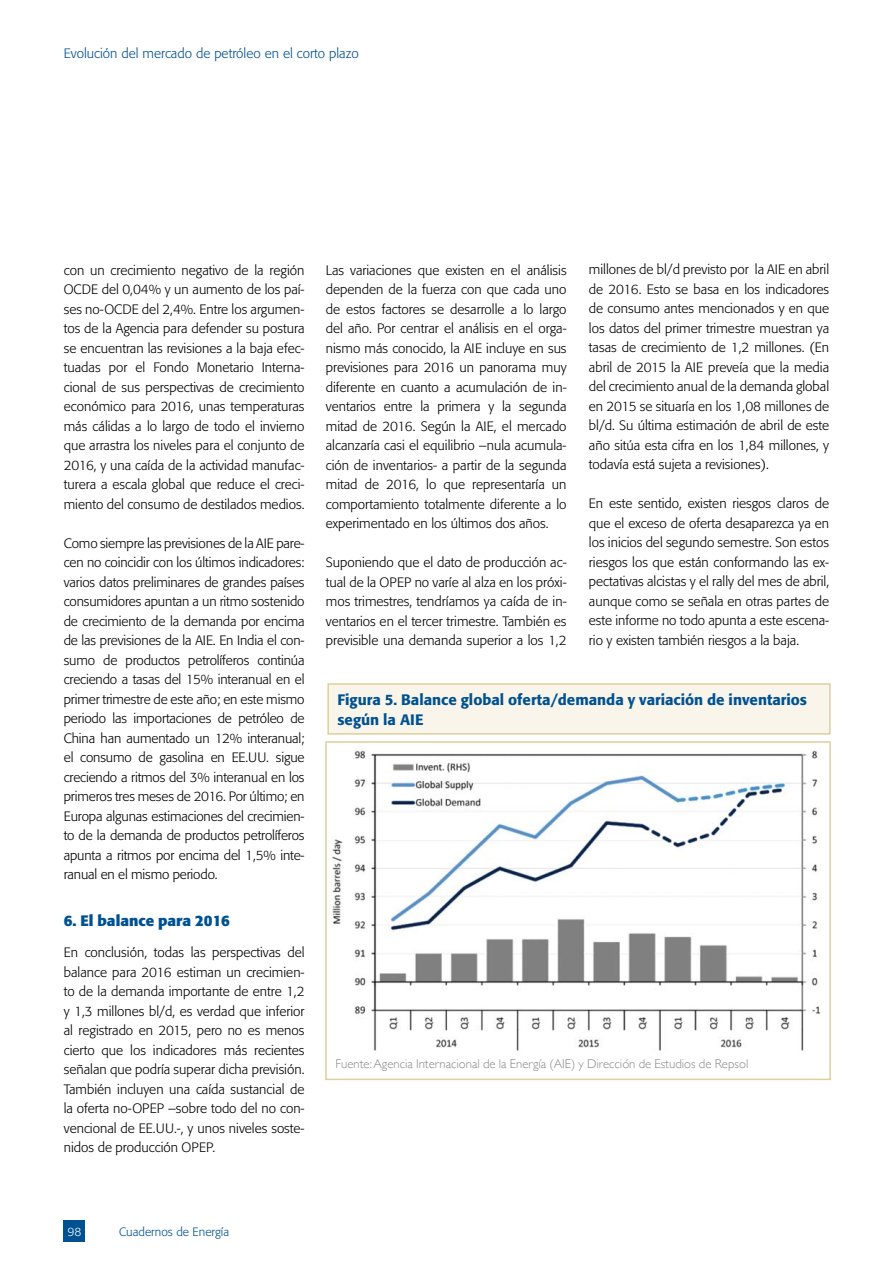
<style>
.page{position:relative;width:893px;height:1263px;background:#fff}
.page>*{position:absolute;margin:0;border:0;box-sizing:border-box;transform-origin:0 0}
.t1{font:500 15px/19.5px "Formata";color:#005192}
.t2{font:700 15px "Formata";color:#005192}
.t3{font:300 13.5px/19.5px "Formata";color:#000;text-align:justify}
.t4{font:300 13.5px "Formata";color:#005192}
.t5{font:300 12.75px "Gill Sans";color:#87888a}
.t6{font:300 12px "Formata";color:#005192}
.t7{font:300 12px "Formata";color:#fff}
</style>
<div class="page">
<div style="left:64px;top:1220px;width:21px;height:22px;background:#005192"></div>
<div style="left:328px;top:684px;width:502px;height:50px;background:#f9f5ea"></div>
<div style="left:327px;top:683px;width:504px;height:52px;border:2px solid #dfcf9b"></div>
<img style="left:332px;top:750px;width:489px;height:301px">
<div style="left:325px;top:741px;width:506px;height:339px;border:2px solid #dfcf9b"></div>
<p class="t4" style="left:64px;top:46px;width:296px">Evolución del mercado de petróleo en el corto plazo</p>
<p class="t3" style="left:64px;top:260px;width:242px">con un crecimiento negativo de la región OCDE del 0,04% y un aumento de los paí&shy;ses no-OCDE del 2,4%. Entre los argumen&shy;tos de la Agencia para defender su postura se encuentran las revisiones a la baja efec&shy;tuadas por el Fondo Monetario Interna&shy;cional de sus perspectivas de crecimiento económico para 2016, unas temperaturas más cálidas a lo largo de todo el invierno que arrastra los niveles para el conjunto de 2016, y una caída de la actividad manufac&shy;turera a escala global que reduce el creci&shy;miento del consumo de destilados medios.</p>
<p class="t3" style="left:64px;top:533px;width:242px">Como siempre las previsiones de la AIE pare&shy;cen no coincidir con los últimos indicadores: varios datos preliminares de grandes países consumidores apuntan a un ritmo sostenido de crecimiento de la demanda por encima de las previsiones de la AIE. En India el con&shy;sumo de productos petrolíferos continúa creciendo a tasas del 15% interanual en el primer trimestre de este año; en este mismo periodo las importaciones de petróleo de China han aumentado un 12% interanual; el consumo de gasolina en EE.UU. sigue creciendo a ritmos del 3% interanual en los primeros tres meses de 2016. Por último; en Europa algunas estimaciones del crecimien&shy;to de la demanda de productos petrolíferos apunta a ritmos por encima del 1,5% inte&shy;ranual en el mismo periodo.</p>
<p class="t2" style="left:64px;top:911px;width:168px">6. El balance para 2016</p>
<p class="t3" style="left:64px;top:943px;width:242px">En conclusión, todas las perspectivas del balance para 2016 estiman un crecimien&shy;to de la demanda importante de entre 1,2 y 1,3 millones bl/d, es verdad que inferior al registrado en 2015, pero no es menos cierto que los indicadores más recientes señalan que podría superar dicha previsión.<br>También incluyen una caída sustancial de la oferta no-OPEP –sobre todo del no con&shy;vencional de EE.UU.-, y unos niveles soste&shy;nidos de producción OPEP.</p>
<p class="t3" style="left:326px;top:260px;width:242px">Las variaciones que existen en el análisis dependen de la fuerza con que cada uno de estos factores se desarrolle a lo largo del año. Por centrar el análisis en el orga&shy;nismo más conocido, la AIE incluye en sus previsiones para 2016 un panorama muy diferente en cuanto a acumulación de in&shy;ventarios entre la primera y la segunda mitad de 2016. Según la AIE, el mercado alcanzaría casi el equilibrio –nula acumula&shy;ción de inventarios- a partir de la segunda mitad de 2016, lo que representaría un comportamiento totalmente diferente a lo experimentado en los últimos dos años.</p>
<p class="t3" style="left:326px;top:553px;width:242px">Suponiendo que el dato de producción ac&shy;tual de la OPEP no varíe al alza en los próxi&shy;mos trimestres, tendríamos ya caída de in&shy;ventarios en el tercer trimestre. También es previsible una demanda superior a los 1,2</p>
<p class="t3" style="left:589px;top:260px;width:242px">millones de bl/d previsto por la AIE en abril de 2016. Esto se basa en los indicadores de consumo antes mencionados y en que los datos del primer trimestre muestran ya tasas de crecimiento de 1,2 millones. (En abril de 2015 la AIE preveía que la media del crecimiento anual de la demanda global en 2015 se situaría en los 1,08 millones de bl/d. Su última estimación de abril de este año sitúa esta cifra en los 1,84 millones, y todavía está sujeta a revisiones).</p>
<p class="t3" style="left:589px;top:494px;width:242px">En este sentido, existen riesgos claros de que el exceso de oferta desaparezca ya en los inicios del segundo semestre. Son estos riesgos los que están conformando las ex&shy;pectativas alcistas y el rally del mes de abril, aunque como se señala en otras partes de este informe no todo apunta a este escena&shy;rio y existen también riesgos a la baja.</p>
<p class="t1" style="left:337px;top:690px;width:471px">Figura 5. Balance global oferta/demanda y variación de inventarios según la AIE</p>
<p class="t5" style="left:336px;top:1053px;width:414px">Fuente: Agencia Internacional de la Energía (AIE) y Dirección de Estudios de Repsol</p>
<p class="t7" style="left:67px;top:1224px;width:15px">98</p>
<p class="t6" style="left:119px;top:1224px;width:112px">Cuadernos de Energía</p>
</div>
